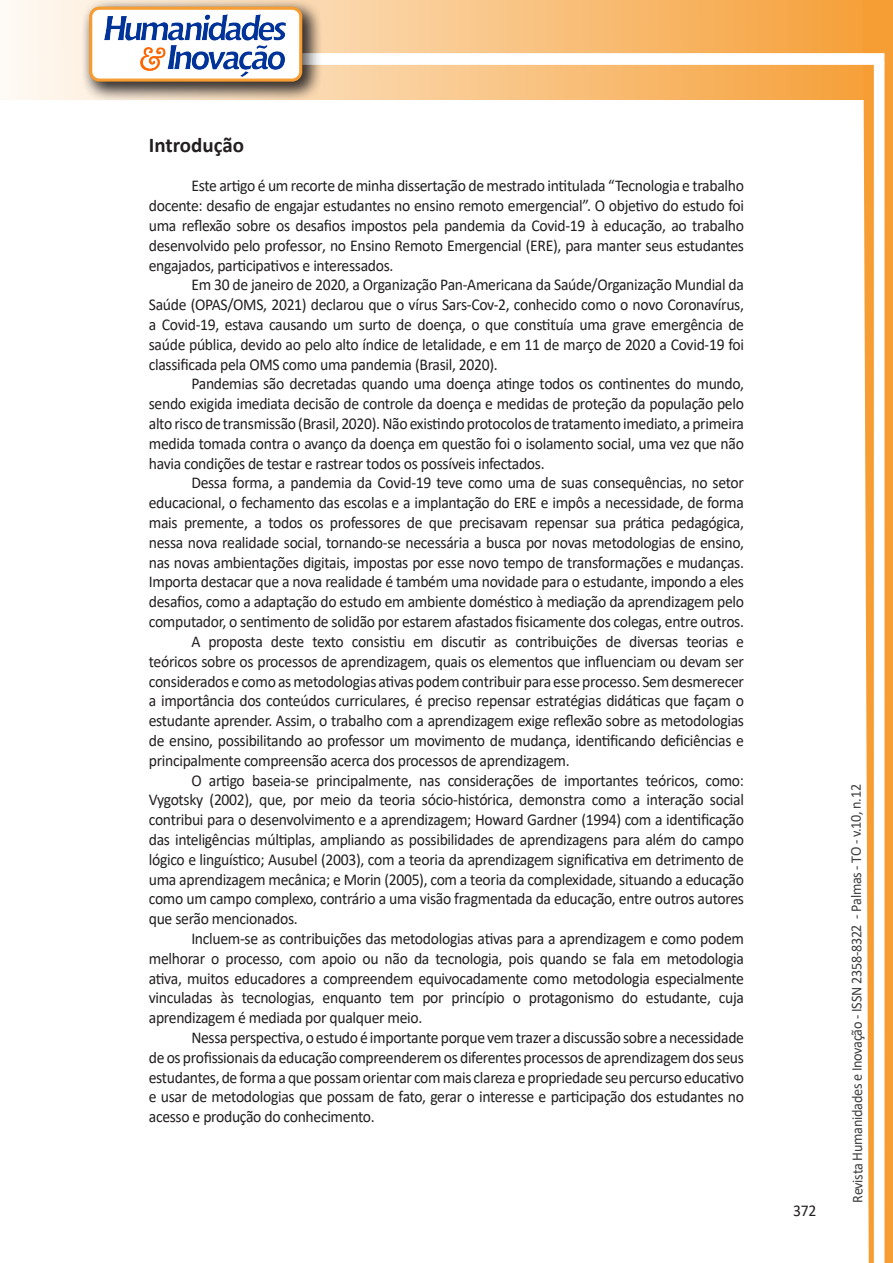
<style>
.page{position:relative;width:893px;height:1263px;background:#fff}
.page>*{position:absolute;margin:0;border:0;box-sizing:border-box;transform-origin:0 0}
.Titulo_2{font:700 21px "Calibri";color:#231f20}
.texto{font:16.5px/19.8px "Calibri";letter-spacing:-.02em;color:#231f20;text-align:justify;scale:.95 1}
.t1{font:15px "Calibri";letter-spacing:-.025em;color:#3e3e3f;scale:.95 1}
</style>
<div class="page">
<svg style="left:5px;top:0;width:858px;height:100px;background:#f9c484"></svg>
<div style="left:302px;top:53px;width:582px;height:12px;background:#fff;border:2px solid #fff"></div>
<svg style="left:863px;top:0;width:30px;height:1263px"></svg>
<div style="left:81px;top:0;width:241px;height:102px;background:#231f20;opacity:.75"></div>
<div style="left:91px;top:8px;width:210px;height:72px;background:#fff;border-radius:9px"></div>
<img style="left:104px;top:14px;width:181px;height:62px">
<div style="left:89px;top:7px;width:213px;height:75px;border:3px solid #f69e34;border-radius:9px"></div>
<p class="Titulo_2" style="left:149px;top:130px;width:97px">Introdução</p>
<p class="texto" style="left:149px;top:176px;width:628px;text-indent:43px">Este artigo é um recorte de minha dissertação de mestrado intitulada “Tecnologia e trabalho docente: desafio de engajar estudantes no ensino remoto emergencial”. O objetivo do estudo foi uma reflexão sobre os desafios impostos pela pandemia da Covid-19 à educação, ao trabalho desenvolvido pelo professor, no Ensino Remoto Emergencial (ERE), para manter seus estudantes engajados, participativos e interessados.</p>
<p class="texto" style="left:149px;top:275px;width:628px;text-indent:43px">Em 30 de janeiro de 2020, a Organização Pan-Americana da Saúde/Organização Mundial da Saúde (OPAS/OMS, 2021) declarou que o vírus Sars-Cov-2, conhecido como o novo Coronavírus, a Covid-19, estava causando um surto de doença, o que constituía uma grave emergência de saúde pública, devido ao pelo alto índice de letalidade, e em 11 de março de 2020 a Covid-19 foi classificada pela OMS como uma pandemia (Brasil, 2020).</p>
<p class="texto" style="left:149px;top:374px;width:628px;text-indent:43px">Pandemias são decretadas quando uma doença atinge todos os continentes do mundo, sendo exigida imediata decisão de controle da doença e medidas de proteção da população pelo alto risco de transmissão (Brasil, 2020). Não existindo protocolos de tratamento imediato, a primeira medida tomada contra o avanço da doença em questão foi o isolamento social, uma vez que não havia condições de testar e rastrear todos os possíveis infectados.</p>
<p class="texto" style="left:149px;top:473px;width:628px;text-indent:43px">Dessa forma, a pandemia da Covid-19 teve como uma de suas consequências, no setor educacional, o fechamento das escolas e a implantação do ERE e impôs a necessidade, de forma mais premente, a todos os professores de que precisavam repensar sua prática pedagógica, nessa nova realidade social, tornando-se necessária a busca por novas metodologias de ensino, nas novas ambientações digitais, impostas por esse novo tempo de transformações e mudanças.<br>Importa destacar que a nova realidade é também uma novidade para o estudante, impondo a eles desafios, como a adaptação do estudo em ambiente doméstico à mediação da aprendizagem pelo computador, o sentimento de solidão por estarem afastados fisicamente dos colegas, entre outros.</p>
<p class="texto" style="left:149px;top:631px;width:628px;text-indent:43px">A proposta deste texto consistiu em discutir as contribuições de diversas teorias e teóricos sobre os processos de aprendizagem, quais os elementos que influenciam ou devam ser considerados e como as metodologias ativas podem contribuir para esse processo. Sem desmerecer a importância dos conteúdos curriculares, é preciso repensar estratégias didáticas que façam o estudante aprender. Assim, o trabalho com a aprendizagem exige reflexão sobre as metodologias de ensino, possibilitando ao professor um movimento de mudança, identificando deficiências e principalmente compreensão acerca dos processos de aprendizagem.</p>
<p class="texto" style="left:149px;top:770px;width:628px;text-indent:43px">O artigo baseia-se principalmente, nas considerações de importantes teóricos, como:<br>Vygotsky (2002), que, por meio da teoria sócio-histórica, demonstra como a interação social contribui para o desenvolvimento e a aprendizagem; Howard Gardner (1994) com a identificação das inteligências múltiplas, ampliando as possibilidades de aprendizagens para além do campo lógico e linguístico; Ausubel (2003), com a teoria da aprendizagem significativa em detrimento de uma aprendizagem mecânica; e Morin (2005), com a teoria da complexidade, situando a educação como um campo complexo, contrário a uma visão fragmentada da educação, entre outros autores que serão mencionados.</p>
<p class="texto" style="left:149px;top:928px;width:628px;text-indent:43px">Incluem-se as contribuições das metodologias ativas para a aprendizagem e como podem melhorar o processo, com apoio ou não da tecnologia, pois quando se fala em metodologia ativa, muitos educadores a compreendem equivocadamente como metodologia especialmente vinculadas às tecnologias, enquanto tem por princípio o protagonismo do estudante, cuja aprendizagem é mediada por qualquer meio.</p>
<p class="texto" style="left:149px;top:1027px;width:628px;text-indent:43px">Nessa perspectiva, o estudo é importante porque vem trazer a discussão sobre a necessidade de os profissionais da educação compreenderem os diferentes processos de aprendizagem dos seus estudantes, de forma a que possam orientar com mais clareza e propriedade seu percurso educativo e usar de metodologias que possam de fato, gerar o interesse e participação dos estudantes no acesso e produção do conhecimento.</p>
<p class="texto" style="left:793px;top:1200px;width:26px">372</p>
<p class="t1" style="left:846px;top:1203px;width:442px;rotate:-90deg">Revista Humanidades e Inovação - ISSN 2358-8322 - Palmas - TO - v.10, n.12</p>
</div>
